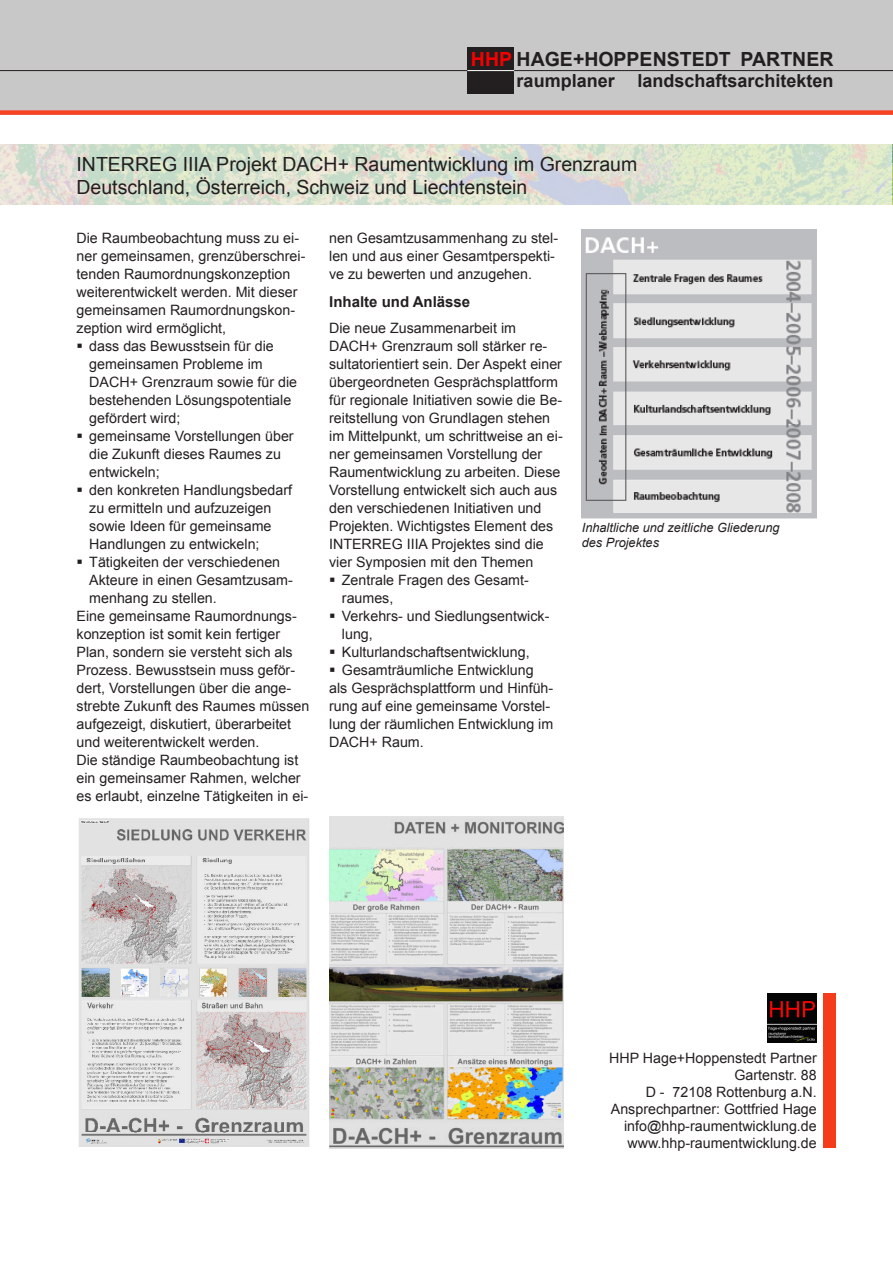
<style>
.page{position:relative;width:893px;height:1263px;background:#fff}
.page>*{position:absolute;margin:0;border:0;box-sizing:border-box;transform-origin:0 0}
.Oberüberschrift{font:19.5px/23.4px "Arial";color:#231f20}
.t1{font:700 19.5px "Arial";color:#231f20}
.t2{font:700 18px "Arial";color:#231f20}
.Überschrift_normal_f{font:700 15px "Arial";color:#231f20}
.Fließtext_1{font:14.25px/18px "Arial";color:#231f20}
.Aufzählung_neu{font:14.25px/18px "Arial";color:#231f20}
.Fließtext_1-2{font:italic 12.75px/15px "Arial";color:#231f20}
.s1{color:#f60000}
</style>
<div class="page">
<svg style="left:0;top:144px;width:892px;height:61px;background:#d8e0cf"></svg>
<div style="left:0;top:0;width:893px;height:115px;background:#c8c8c8"></div>
<div style="left:823px;top:994px;width:13px;height:154px;background:#f53c1a"></div>
<div style="left:0;top:110px;width:893px;height:5px;background:#f84122"></div>
<hr style="left:0;top:70px;width:893px;height:1px;background:#231f20">
<div style="left:467px;top:47px;width:47px;height:47px;background:#231f20"></div>
<hr style="left:467px;top:70px;width:47px;height:1px;background:#fff">
<img style="left:767px;top:994px;width:50px;height:49px">
<img style="left:582px;top:230px;width:234px;height:289px">
<img style="left:79px;top:818px;width:231px;height:329px">
<img style="left:329px;top:816px;width:235px;height:332px">
<p class="t1" style="left:471px;top:46px;width:364px"><span class="s1">HHP</span> HAGE+HOPPENSTEDT PARTNER</p>
<p class="t2" style="left:517px;top:69px;width:100px">raumplaner</p>
<p class="t2" style="left:637px;top:69px;width:198px">landschaftsarchitekten</p>
<p class="t1" style="left:455px;top:50px;width:364px"><span class="s1">HHP</span> HAGE+HOPPENSTEDT PARTNER</p>
<p class="t2" style="left:501px;top:73px;width:100px">raumplaner</p>
<p class="t2" style="left:622px;top:73px;width:198px">landschaftsarchitekten</p>
<p class="Oberüberschrift" style="left:77px;top:152px;width:562px">INTERREG IIIA Projekt DACH+ Raumentwicklung im Grenzraum<br>Deutschland, Österreich, Schweiz und Liechtenstein</p>
<p class="Fließtext_1" style="left:77px;top:229px;width:230px">Die Raumbeobachtung muss zu ei&shy;ner gemeinsamen, grenzüberschrei&shy;tenden Raumordnungskonzeption weiterentwickelt werden. Mit dieser gemeinsamen Raumordnungskon&shy;zeption wird ermöglicht,</p>
<p class="Aufzählung_neu" style="left:89px;top:337px;width:209px">dass das Bewusstsein für die gemeinsamen Probleme im<br>DACH+ Grenzraum sowie für die bestehenden Lösungspotentiale gefördert wird;</p>
<p class="Aufzählung_neu" style="left:89px;top:427px;width:206px">gemeinsame Vorstellungen über die Zukunft dieses Raumes zu entwickeln;</p>
<p class="Aufzählung_neu" style="left:89px;top:481px;width:204px">den konkreten Handlungsbedarf zu ermitteln und aufzuzeigen sowie Ideen für gemeinsame<br>Handlungen zu entwickeln;</p>
<p class="Aufzählung_neu" style="left:89px;top:553px;width:205px">Tätigkeiten der verschiedenen<br>Akteure in einen Gesamtzusam&shy;menhang zu stellen.</p>
<p class="Fließtext_1" style="left:77px;top:607px;width:234px">Eine gemeinsame Raumordnungs&shy;konzeption ist somit kein fertiger Plan, sondern sie versteht sich als Prozess. Bewusstsein muss geför&shy;dert, Vorstellungen über die ange&shy;strebte Zukunft des Raumes müssen aufgezeigt, diskutiert, überarbeitet und weiterentwickelt werden.</p>
<p class="Fließtext_1" style="left:77px;top:751px;width:233px">Die ständige Raumbeobachtung ist ein gemeinsamer Rahmen, welcher es erlaubt, einzelne Tätigkeiten in ei-</p>
<p class="Fließtext_1" style="left:329px;top:229px;width:230px">nen Gesamtzusammenhang zu stel&shy;len und aus einer Gesamtperspekti&shy;ve zu bewerten und anzugehen.</p>
<p class="Überschrift_normal_f" style="left:329px;top:292px;width:143px">Inhalte und Anlässe</p>
<p class="Fließtext_1" style="left:329px;top:319px;width:235px">Die neue Zusammenarbeit im DACH+ Grenzraum soll stärker re&shy;sultatorientiert sein. Der Aspekt einer übergeordneten Gesprächsplattform für regionale Initiativen sowie die Be&shy;reitstellung von Grundlagen stehen im Mittelpunkt, um schrittweise an ei&shy;ner gemeinsamen Vorstellung der Raumentwicklung zu arbeiten. Diese Vorstellung entwickelt sich auch aus den verschiedenen Initiativen und Projekten. Wichtigstes Element des INTERREG IIIA Projektes sind die vier Symposien mit den Themen</p>
<p class="Aufzählung_neu" style="left:342px;top:571px;width:188px">Zentrale Fragen des Gesamt&shy;raumes,</p>
<p class="Aufzählung_neu" style="left:342px;top:607px;width:209px">Verkehrs- und Siedlungsentwick&shy;lung,</p>
<p class="Aufzählung_neu" style="left:342px;top:643px;width:189px">Kulturlandschaftsentwicklung,</p>
<p class="Aufzählung_neu" style="left:342px;top:661px;width:193px">Gesamträumliche Entwicklung</p>
<p class="Fließtext_1" style="left:329px;top:679px;width:226px">als Gesprächsplattform und Hinfüh&shy;rung auf eine gemeinsame Vorstel&shy;lung der räumlichen Entwicklung im<br>DACH+ Raum.</p>
<p class="Fließtext_1-2" style="left:582px;top:520px;width:199px">Inhaltliche und zeitliche Gliederung des Projektes</p>
<p class="Fließtext_1" style="left:609px;top:1049px;width:209px">HHP Hage+Hoppenstedt Partner</p>
<p class="Fließtext_1" style="left:734px;top:1066px;width:84px">Gartenstr. 88</p>
<p class="Fließtext_1" style="left:646px;top:1083px;width:173px">D - 72108 Rottenburg a.N.</p>
<p class="Fließtext_1" style="left:611px;top:1100px;width:207px">Ansprechpartner: Gottfried Hage</p>
<p class="Fließtext_1" style="left:624px;top:1117px;width:194px">info@hhp-raumentwicklung.de</p>
<p class="Fließtext_1" style="left:627px;top:1134px;width:191px">www.hhp-raumentwicklung.de</p>
</div>
